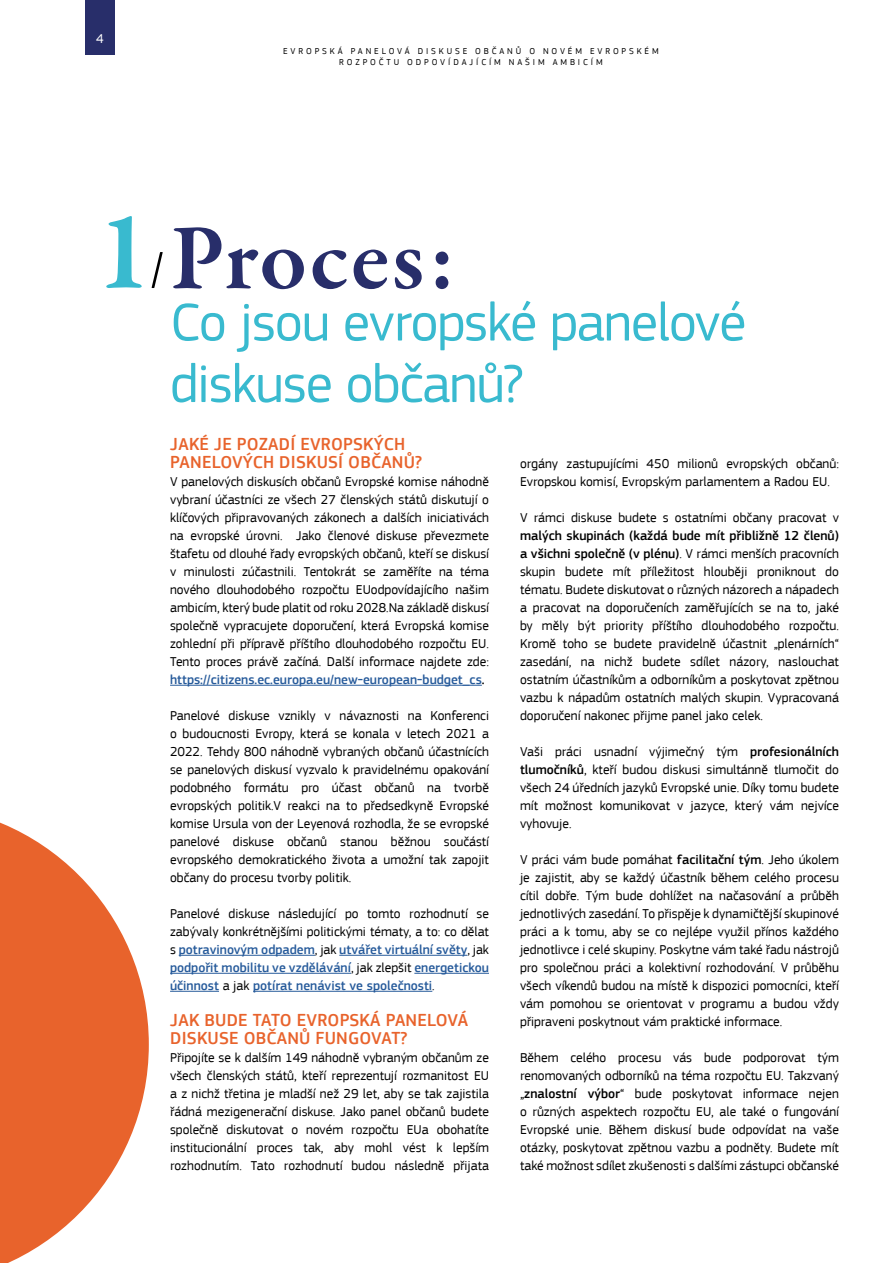
<style>
.page{position:relative;width:893px;height:1263px;background:#fff}
.page>*{position:absolute;margin:0;border:0;box-sizing:border-box;transform-origin:0 0}
.t1{font:600 94.5px "Garamond Premr Pro";letter-spacing:.02em;color:#282e6a}
.t2{font:55.5px/61.5px "EC Square Sans Pro";letter-spacing:-.02em;color:#39bacf}
.t3{font:500 18px/18px "EC Square Sans Pro";letter-spacing:.01em;color:#e8632c}
.t4{font:13.5px/18px "EC Square Sans Pro";color:#000;text-align:justify}
.t5{font:13.5px "EC Square Sans Pro";color:#fff}
.t6{font:9px/10.8px "EC Square Sans Pro";letter-spacing:.32em;color:#000;text-align:center}
.s1{font-weight:500;color:#275b9b}
.s2{font-weight:500}
</style>
<div class="page">
<div style="left:85px;top:0;width:30px;height:54px;background:#282e6a"></div>
<hr style="left:170px;top:685px;width:312px;height:1px;background:#275b9b">
<hr style="left:179px;top:955px;width:136px;height:1px;background:#275b9b">
<hr style="left:339px;top:955px;width:128px;height:1px;background:#275b9b">
<hr style="left:170px;top:973px;width:181px;height:1px;background:#275b9b">
<hr style="left:414px;top:973px;width:75px;height:1px;background:#275b9b">
<hr style="left:170px;top:991px;width:49px;height:1px;background:#275b9b">
<hr style="left:253px;top:991px;width:179px;height:1px;background:#275b9b">
<svg style="left:0;top:822px;width:149px;height:441px;fill:#e8632c"></svg>
<svg style="left:106px;top:216px;width:36px;height:72px"></svg>
<svg style="left:152px;top:252px;width:11px;height:36px"></svg>
<p class="t5" style="left:96px;top:30px;width:9px">4</p>
<p class="t6" style="left:283px;top:46px;width:377px">EVROPSKÁ PANELOVÁ DISKUSE OBČANŮ O NOVÉM EVROPSKÉM<br>ROZPOČTU ODPOVÍDAJÍCÍM NAŠIM AMBICÍM</p>
<h1 class="t1" style="left:170px;top:201px;width:287px">Proces:</h1>
<h2 class="t2" style="left:170px;top:292px;width:578px">Co jsou evropské panelové diskuse občanů?</h2>
<h3 class="t3" style="left:170px;top:435px;width:253px">JAKÉ JE POZADÍ EVROPSKÝCH<br>PANELOVÝCH DISKUSÍ OBČANŮ?</h3>
<p class="t4" style="left:170px;top:473px;width:320px">V panelových diskusích občanů Evropské komise náhodně vybraní účastníci ze všech 27 členských států diskutují o klíčových připravovaných zákonech a dalších iniciativách na evropské úrovni. Jako členové diskuse převezmete štafetu od dlouhé řady evropských občanů, kteří se diskusí v minulosti zúčastnili. Tentokrát se zaměříte na téma nového dlouhodobého rozpočtu EUodpovídajícího našim ambicím, který bude platit od roku 2028.Na základě diskusí společně vypracujete doporučení, která Evropská komise zohlední při přípravě příštího dlouhodobého rozpočtu EU.<br>Tento proces právě začíná. Další informace najdete zde: <span class="s1">https://citizens.ec.europa.eu/new-european-budget_cs</span><span class="s2">.</span></p>
<p class="t4" style="left:170px;top:707px;width:320px">Panelové diskuse vznikly v návaznosti na Konferenci o budoucnosti Evropy, která se konala v letech 2021 a 2022. Tehdy 800 náhodně vybraných občanů účastnících se panelových diskusí vyzvalo k pravidelnému opakování podobného formátu pro účast občanů na tvorbě evropských politik.V reakci na to předsedkyně Evropské komise Ursula von der Leyenová rozhodla, že se evropské panelové diskuse občanů stanou běžnou součástí evropského demokratického života a umožní tak zapojit občany do procesu tvorby politik.</p>
<p class="t4" style="left:170px;top:905px;width:320px">Panelové diskuse následující po tomto rozhodnutí se zabývaly konkrétnějšími politickými tématy, a to: co dělat s <span class="s1">potravinovým odpadem</span>, jak <span class="s1">utvářet virtuální světy</span>, jak <span class="s1">podpořit mobilitu ve vzdělávání</span>, jak zlepšit <span class="s1">energetickou účinnost</span> a jak <span class="s1">potírat nenávist ve společnosti</span>.</p>
<h3 class="t3" style="left:170px;top:1011px;width:299px">JAK BUDE TATO EVROPSKÁ PANELOVÁ<br>DISKUSE OBČANŮ FUNGOVAT?</h3>
<p class="t4" style="left:170px;top:1049px;width:320px">Připojíte se k dalším 149 náhodně vybraným občanům ze všech členských států, kteří reprezentují rozmanitost EU a z nichž třetina je mladší než 29 let, aby se tak zajistila řádná mezigenerační diskuse. Jako panel občanů budete společně diskutovat o novém rozpočtu EUa obohatíte institucionální proces tak, aby mohl vést k lepším rozhodnutím. Tato rozhodnutí budou následně přijata</p>
<p class="t4" style="left:520px;top:455px;width:320px">orgány zastupujícími 450 milionů evropských občanů:<br>Evropskou komisí, Evropským parlamentem a Radou EU.</p>
<p class="t4" style="left:520px;top:509px;width:320px">V rámci diskuse budete s ostatními občany pracovat v</p>
<p class="t4" style="left:520px;top:527px;width:320px"><span class="s2">malých skupinách (každá bude mít přibližně 12 členů) a všichni společně (v plénu)</span>. V rámci menších pracovních skupin budete mít příležitost hlouběji proniknout do tématu. Budete diskutovat o různých názorech a nápadech a pracovat na doporučeních zaměřujících se na to, jaké by měly být priority příštího dlouhodobého rozpočtu.<br>Kromě toho se budete pravidelně účastnit „plenárních“ zasedání, na nichž budete sdílet názory, naslouchat ostatním účastníkům a odborníkům a poskytovat zpětnou vazbu k nápadům ostatních malých skupin. Vypracovaná doporučení nakonec přijme panel jako celek.</p>
<p class="t4" style="left:520px;top:743px;width:320px">Vaši práci usnadní výjimečný tým <span class="s2">profesionálních tlumočníků</span>, kteří budou diskusi simultánně tlumočit do všech 24 úředních jazyků Evropské unie. Díky tomu budete mít možnost komunikovat v jazyce, který vám nejvíce vyhovuje.</p>
<p class="t4" style="left:520px;top:851px;width:320px">V práci vám bude pomáhat <span class="s2">facilitační tým</span>. Jeho úkolem je zajistit, aby se každý účastník během celého procesu cítil dobře. Tým bude dohlížet na načasování a průběh jednotlivých zasedání. To přispěje k dynamičtější skupinové práci a k tomu, aby se co nejlépe využil přínos každého jednotlivce i celé skupiny. Poskytne vám také řadu nástrojů pro společnou práci a kolektivní rozhodování. V průběhu všech víkendů budou na místě k dispozici pomocníci, kteří vám pomohou se orientovat v programu a budou vždy připraveni poskytnout vám praktické informace.</p>
<p class="t4" style="left:520px;top:1049px;width:320px">Během celého procesu vás bude podporovat tým renomovaných odborníků na téma rozpočtu EU. Takzvaný „<span class="s2">znalostní výbor</span>“ bude poskytovat informace nejen o různých aspektech rozpočtu EU, ale také o fungování Evropské unie. Během diskusí bude odpovídat na vaše otázky, poskytovat zpětnou vazbu a podněty. Budete mít také možnost sdílet zkušenosti s dalšími zástupci občanské</p>
</div>
